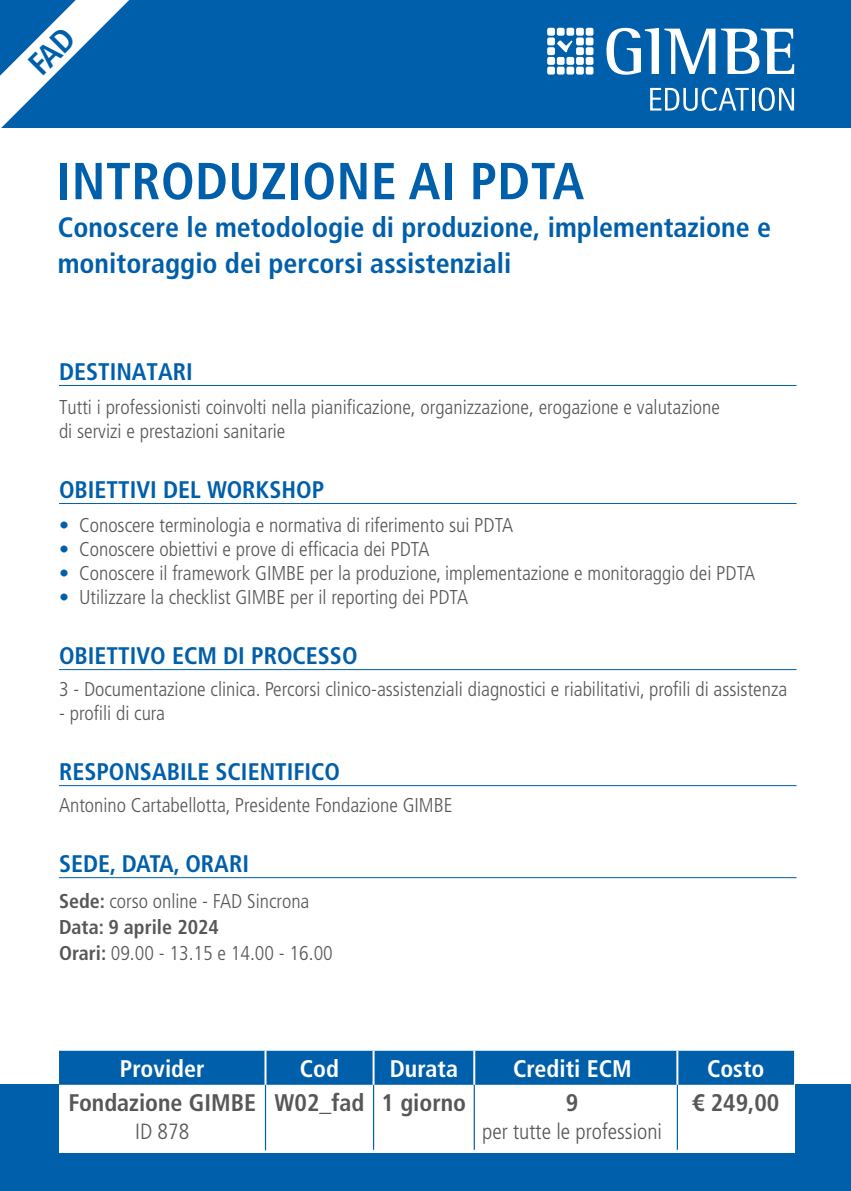
<style>
.page{position:relative;width:851px;height:1191px;background:#fff}
.page>*{position:absolute;margin:0;border:0;box-sizing:border-box;transform-origin:0 0}
.t1{font:700 condensed 52px "Frutiger LT Std";letter-spacing:.01em;color:#005faa}
.t2{font:700 condensed 28px/36px "Frutiger LT Std";color:#005faa}
.t3{font:700 condensed 24px "Frutiger LT Std";color:#005faa}
.t4{font:700 condensed 24px "Frutiger LT Std";color:#575756}
.t5{font:700 condensed 24px "Frutiger LT Std";color:#fff}
.t6{font:300 condensed 22px "Frutiger LT Std";color:#575756}
.t7{font:300 condensed 20px/26px "Frutiger LT Std";color:#575756}
.s1{font-weight:400;color:#005faa}
.s2{font-weight:700}
</style>
<div class="page">
<hr style="left:59px;top:385px;width:737px;height:1px;background:#005faa">
<hr style="left:59px;top:503px;width:737px;height:1px;background:#005faa">
<hr style="left:59px;top:669px;width:737px;height:1px;background:#005faa">
<hr style="left:59px;top:785px;width:737px;height:1px;background:#005faa">
<hr style="left:59px;top:877px;width:737px;height:1px;background:#005faa">
<div style="left:0;top:0;width:850px;height:127px;background:#005faa"></div>
<div style="left:0;top:1085px;width:850px;height:106px;background:#005faa"></div>
<svg style="left:606px;top:28px;width:109px;height:47px"></svg>
<svg style="left:721px;top:29px;width:73px;height:45px"></svg>
<div style="left:547px;top:28px;width:8px;height:8px;background:#fff;border-radius:2px"></div>
<div style="left:556px;top:28px;width:8px;height:8px;background:#fff;border-radius:2px"></div>
<div style="left:566px;top:28px;width:8px;height:8px;background:#fff;border-radius:2px"></div>
<div style="left:576px;top:28px;width:7px;height:8px;background:#fff;border-radius:2px"></div>
<div style="left:585px;top:28px;width:8px;height:8px;background:#fff;border-radius:2px"></div>
<div style="left:547px;top:37px;width:8px;height:8px;background:#fff;border-radius:2px"></div>
<div style="left:576px;top:37px;width:7px;height:8px;background:#fff;border-radius:2px"></div>
<div style="left:585px;top:37px;width:8px;height:8px;background:#fff;border-radius:2px"></div>
<div style="left:547px;top:47px;width:8px;height:8px;background:#fff;border-radius:2px"></div>
<div style="left:576px;top:47px;width:7px;height:8px;background:#fff;border-radius:2px"></div>
<div style="left:585px;top:47px;width:8px;height:8px;background:#fff;border-radius:2px"></div>
<div style="left:547px;top:57px;width:8px;height:8px;background:#fff;border-radius:2px"></div>
<div style="left:556px;top:57px;width:8px;height:8px;background:#fff;border-radius:2px"></div>
<div style="left:566px;top:57px;width:8px;height:8px;background:#fff;border-radius:2px"></div>
<div style="left:576px;top:57px;width:7px;height:8px;background:#fff;border-radius:2px"></div>
<div style="left:585px;top:57px;width:8px;height:8px;background:#fff;border-radius:2px"></div>
<div style="left:547px;top:67px;width:8px;height:8px;background:#fff;border-radius:2px"></div>
<div style="left:556px;top:67px;width:8px;height:8px;background:#fff;border-radius:2px"></div>
<div style="left:566px;top:67px;width:8px;height:8px;background:#fff;border-radius:2px"></div>
<div style="left:576px;top:67px;width:7px;height:8px;background:#fff;border-radius:2px"></div>
<div style="left:585px;top:67px;width:8px;height:8px;background:#fff;border-radius:2px"></div>
<svg style="left:650px;top:88px;width:98px;height:23px"></svg>
<hr style="left:751px;top:88px;width:3px;height:23px;background:#fff">
<svg style="left:758px;top:88px;width:36px;height:23px"></svg>
<svg style="left:557px;top:40px;width:15px;height:12px"></svg>
<div style="left:59px;top:1050px;width:735px;height:102px;background:#fff"></div>
<div style="left:59px;top:1050px;width:735px;height:34px;background:#005faa"></div>
<hr style="left:265px;top:1084px;width:1px;height:66px;background:#005faa">
<hr style="left:373px;top:1084px;width:1px;height:65px;background:#005faa">
<hr style="left:473px;top:1084px;width:2px;height:65px;background:#005faa">
<hr style="left:676px;top:1084px;width:2px;height:65px;background:#005faa">
<hr style="left:264px;top:1050px;width:2px;height:34px;background:#fff">
<hr style="left:372px;top:1050px;width:2px;height:34px;background:#fff">
<hr style="left:473px;top:1050px;width:2px;height:34px;background:#fff">
<hr style="left:676px;top:1050px;width:2px;height:34px;background:#fff">
<svg style="left:0;top:0;width:129px;height:128px"></svg>
<h1 class="t1" style="left:57px;top:150px;width:529px">INTRODUZIONE AI PDTA</h1>
<h2 class="t2" style="left:58px;top:209px;width:714px">Conoscere le metodologie di produzione, implementazione e monitoraggio dei percorsi assistenziali</h2>
<p class="t3" style="left:59px;top:357px;width:135px">DESTINATARI</p>
<p class="t7" style="left:59px;top:395px;width:662px;line-height:24px">Tutti i professionisti coinvolti nella pianificazione, organizzazione, erogazione e valutazione di servizi e prestazioni sanitarie</p>
<p class="t3" style="left:59px;top:475px;width:266px">OBIETTIVI DEL WORKSHOP</p>
<p class="t7" style="left:59px;top:512px;width:456px"><span class="s1">•</span> Conoscere terminologia e normativa di riferimento sui PDTA</p>
<p class="t7" style="left:59px;top:536px;width:372px"><span class="s1">•</span> Conoscere obiettivi e prove di efficacia dei PDTA</p>
<p class="t7" style="left:59px;top:560px;width:697px"><span class="s1">•</span> Conoscere il framework GIMBE per la produzione, implementazione e monitoraggio dei PDTA</p>
<p class="t7" style="left:59px;top:584px;width:411px"><span class="s1">•</span> Utilizzare la checklist GIMBE per il reporting dei PDTA</p>
<p class="t3" style="left:59px;top:641px;width:300px">OBIETTIVO ECM DI PROCESSO</p>
<p class="t7" style="left:59px;top:676px;width:729px">3 - Documentazione clinica. Percorsi clinico-assistenziali diagnostici e riabilitativi, profili di assistenza</p>
<p class="t7" style="left:59px;top:700px;width:107px">- profili di cura</p>
<p class="t3" style="left:59px;top:757px;width:282px">RESPONSABILE SCIENTIFICO</p>
<p class="t7" style="left:59px;top:792px;width:395px">Antonino Cartabellotta, Presidente Fondazione GIMBE</p>
<p class="t3" style="left:59px;top:849px;width:191px">SEDE, DATA, ORARI</p>
<p class="t7" style="left:59px;top:888px;width:275px"><span class="s2">Sede:</span> corso online - FAD Sincrona<br><span class="s2">Data: 9 aprile 2024<br>Orari:</span> 09.00 - 13.15 e 14.00 - 16.00</p>
<p class="t5" style="left:120px;top:1054px;width:86px">Provider</p>
<p class="t5" style="left:300px;top:1054px;width:41px">Cod</p>
<p class="t5" style="left:390px;top:1054px;width:70px">Durata</p>
<p class="t5" style="left:513px;top:1054px;width:120px">Crediti ECM</p>
<p class="t5" style="left:707px;top:1054px;width:59px">Costo</p>
<p class="t4" style="left:68px;top:1088px;width:189px">Fondazione GIMBE</p>
<p class="t6" style="left:135px;top:1118px;width:56px">ID 878</p>
<p class="t4" style="left:274px;top:1088px;width:193px">W02_fad 1 giorno</p>
<p class="t4" style="left:565px;top:1088px;width:14px">9</p>
<p class="t6" style="left:482px;top:1118px;width:181px">per tutte le professioni</p>
<p class="t4" style="left:692px;top:1088px;width:89px">€ 249,00</p>
</div>
